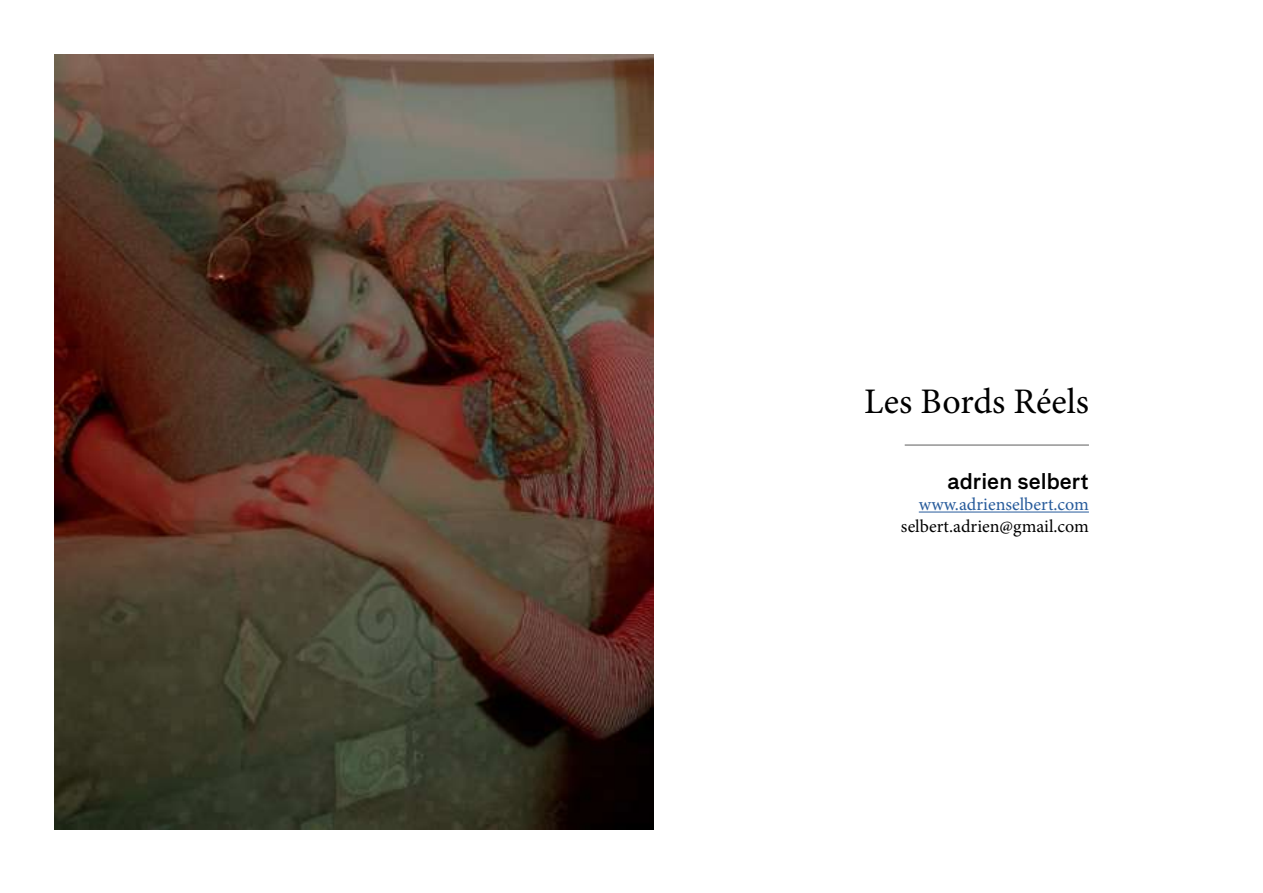
<style>
.page{position:relative;width:1263px;height:893px;background:#fff}
.page>*{position:absolute;margin:0;border:0;box-sizing:border-box;transform-origin:0 0}
.t1{font:36px "Minion Pro";color:#000}
.t2{font:500 21px "Bau";color:#000}
.t3{font:18px "Minion Pro";color:#000}
.t4{font:18px "Minion Pro";color:#275b9b}
</style>
<div class="page">
<img style="left:54px;top:54px;width:600px;height:776px">
<hr style="left:919px;top:512px;width:170px;height:1px;background:#275b9b">
<hr style="left:905px;top:444px;width:184px;height:2px;background:#000">
<h1 class="t1" style="left:864px;top:377px;width:226px">Les Bords Réels</h1>
<p class="t2" style="left:947px;top:468px;width:143px">adrien selbert</p>
<p class="t4" style="left:919px;top:492px;width:172px">www.adrienselbert.com</p>
<p class="t3" style="left:901px;top:514px;width:190px">selbert.adrien@gmail.com</p>
</div>
